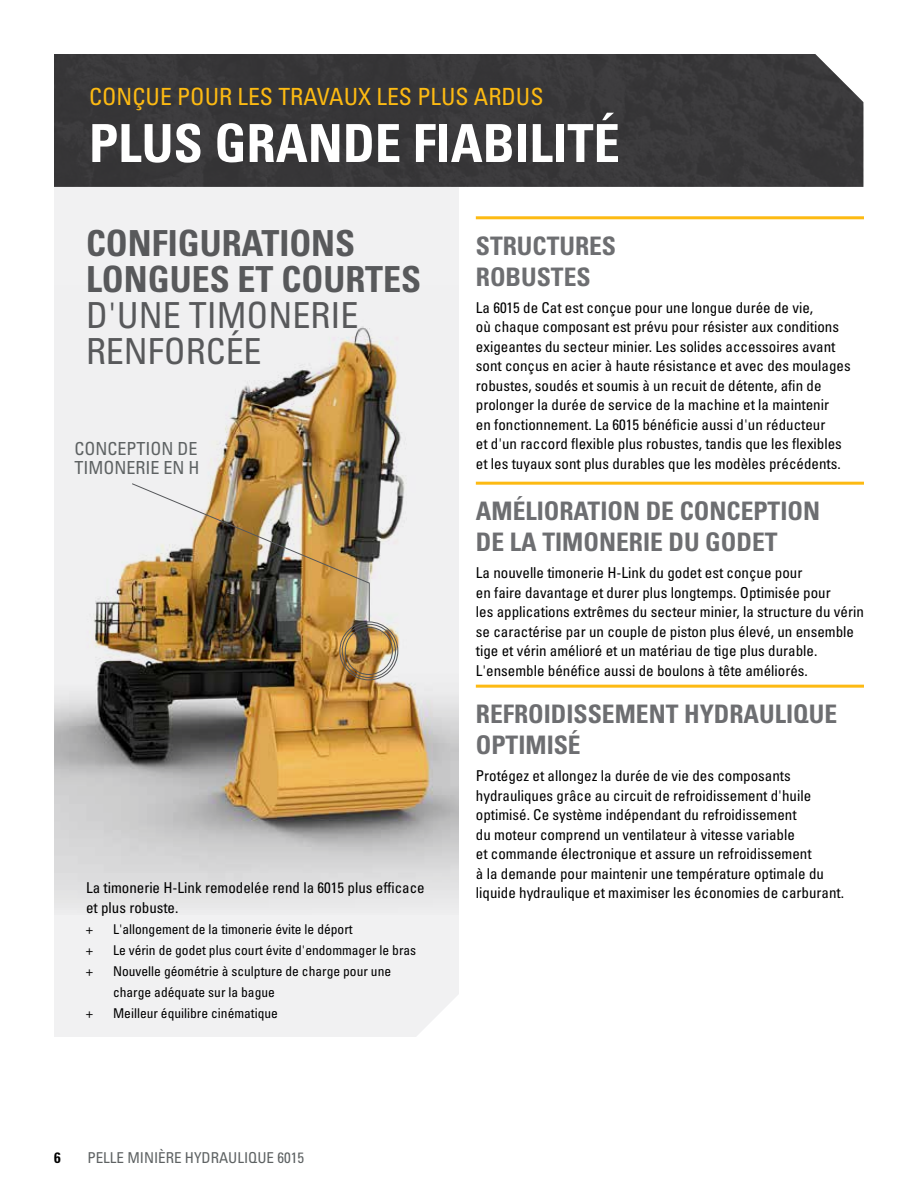
<style>
.page{position:relative;width:918px;height:1188px;background:#fff}
.page>*{position:absolute;margin:0;border:0;box-sizing:border-box;transform-origin:0 0}
.Headline_large_white{font:52.5px "Univers LTCYR 67 Bold Cond";color:#fff}
.t1{font:35.85px/35.8px "Univers LTCYR 67 Bold Cond";color:#58595b}
.Benefit_subhead_gray{font:25.5px/30.6px "Univers LTCYR 67 Bold Cond";color:#6d6e71}
.Subhead_small_yellow{font:condensed 23.7px "Univers LTCYR 57";color:#fdba12}
.Subhead_small_yellow-2{font:condensed 18px/19.5px "Univers LTCYR 57";color:#5e6263}
.Body_copy{font:condensed 15px/19.5px "Univers LTCYR 57";color:#000}
.t2{font:condensed 15px "Univers LTCYR 57";color:#5e6263}
.t3{font:15px "Univers LTCYR 67 Bold Cond";color:#000}
.t4{font:condensed 13.5px/21px "Univers LTCYR 57";color:#000}
.s1{font-family:"Univers LTCYR 57";font-stretch:condensed}
</style>
<div class="page">
<div style="left:54px;top:187px;width:405px;height:850px;background:#f1f1f2"></div>
<img style="left:54px;top:286px;width:405px;height:628px">
<div style="left:54px;top:54px;width:809px;height:133px;background:#383739"></div>
<hr style="left:476px;top:482px;width:388px;height:3px;background:#fdba12">
<hr style="left:476px;top:216px;width:388px;height:3px;background:#fdba12">
<hr style="left:476px;top:685px;width:388px;height:3px;background:#fdba12">
<div style="left:340px;top:622px;width:58px;height:58px;border:1px solid #55575a;border-radius:50%"></div>
<div style="left:342px;top:624px;width:54px;height:54px;border:1px solid #55575a;border-radius:50%"></div>
<div style="left:345px;top:627px;width:48px;height:48px;border:1px solid #55575a;border-radius:50%"></div>
<img style="left:131px;top:483px;width:239px;height:139px">
<p class="Subhead_small_yellow" style="left:89px;top:82px;width:456px">CONÇUE POUR LES TRAVAUX LES PLUS ARDUS</p>
<p class="Headline_large_white" style="left:89px;top:111px;width:532px">PLUS GRANDE FIABILITÉ</p>
<p class="t1" style="left:86px;top:225px;width:337px">CONFIGURATIONS<br>LONGUES ET COURTES<br><span class="s1">D'UNE TIMONERIE<br>RENFORCÉE</span></p>
<p class="Subhead_small_yellow-2" style="left:75px;top:438px;width:127px">CONCEPTION DE<br>TIMONERIE EN H</p>
<p class="Body_copy" style="left:86px;top:878px;width:340px">La timonerie H-Link remodelée rend la 6015 plus efficace et plus robuste.</p>
<p class="t4" style="left:86px;top:918px;width:8px">+</p>
<p class="t4" style="left:113px;top:918px;width:241px">L'allongement de la timonerie évite le déport</p>
<p class="t4" style="left:86px;top:939px;width:8px">+</p>
<p class="t4" style="left:113px;top:939px;width:305px">Le vérin de godet plus court évite d'endommager le bras</p>
<p class="t4" style="left:86px;top:960px;width:8px">+</p>
<p class="t4" style="left:113px;top:960px;width:280px">Nouvelle géométrie à sculpture de charge pour une charge adéquate sur la bague</p>
<p class="t4" style="left:86px;top:1002px;width:8px">+</p>
<p class="t4" style="left:113px;top:1002px;width:166px">Meilleur équilibre cinématique</p>
<p class="t3" style="left:54px;top:1148px;width:8px">6</p>
<p class="t2" style="left:87px;top:1148px;width:218px">PELLE MINIÈRE HYDRAULIQUE 6015</p>
<p class="Benefit_subhead_gray" style="left:476px;top:230px;width:142px">STRUCTURES<br>ROBUSTES</p>
<p class="Body_copy" style="left:476px;top:298px;width:376px">La 6015 de Cat est conçue pour une longue durée de vie,<br>où chaque composant est prévu pour résister aux conditions exigeantes du secteur minier. Les solides accessoires avant sont conçus en acier à haute résistance et avec des moulages robustes, soudés et soumis à un recuit de détente, afin de prolonger la durée de service de la machine et la maintenir<br>en fonctionnement. La 6015 bénéficie aussi d'un réducteur<br>et d'un raccord flexible plus robustes, tandis que les flexibles et les tuyaux sont plus durables que les modèles précédents.</p>
<p class="Benefit_subhead_gray" style="left:476px;top:496px;width:346px">AMÉLIORATION DE CONCEPTION<br>DE LA TIMONERIE DU GODET</p>
<p class="Body_copy" style="left:476px;top:563px;width:389px">La nouvelle timonerie H-Link du godet est conçue pour<br>en faire davantage et durer plus longtemps. Optimisée pour<br>les applications extrêmes du secteur minier, la structure du vérin se caractérise par un couple de piston plus élevé, un ensemble tige et vérin amélioré et un matériau de tige plus durable.<br>L'ensemble bénéfice aussi de boulons à tête améliorés.</p>
<p class="Benefit_subhead_gray" style="left:476px;top:699px;width:363px">REFROIDISSEMENT HYDRAULIQUE<br>OPTIMISÉ</p>
<p class="Body_copy" style="left:476px;top:766px;width:370px">Protégez et allongez la durée de vie des composants hydrauliques grâce au circuit de refroidissement d'huile optimisé. Ce système indépendant du refroidissement<br>du moteur comprend un ventilateur à vitesse variable<br>et commande électronique et assure un refroidissement<br>à la demande pour maintenir une température optimale du liquide hydraulique et maximiser les économies de carburant.</p>
</div>
